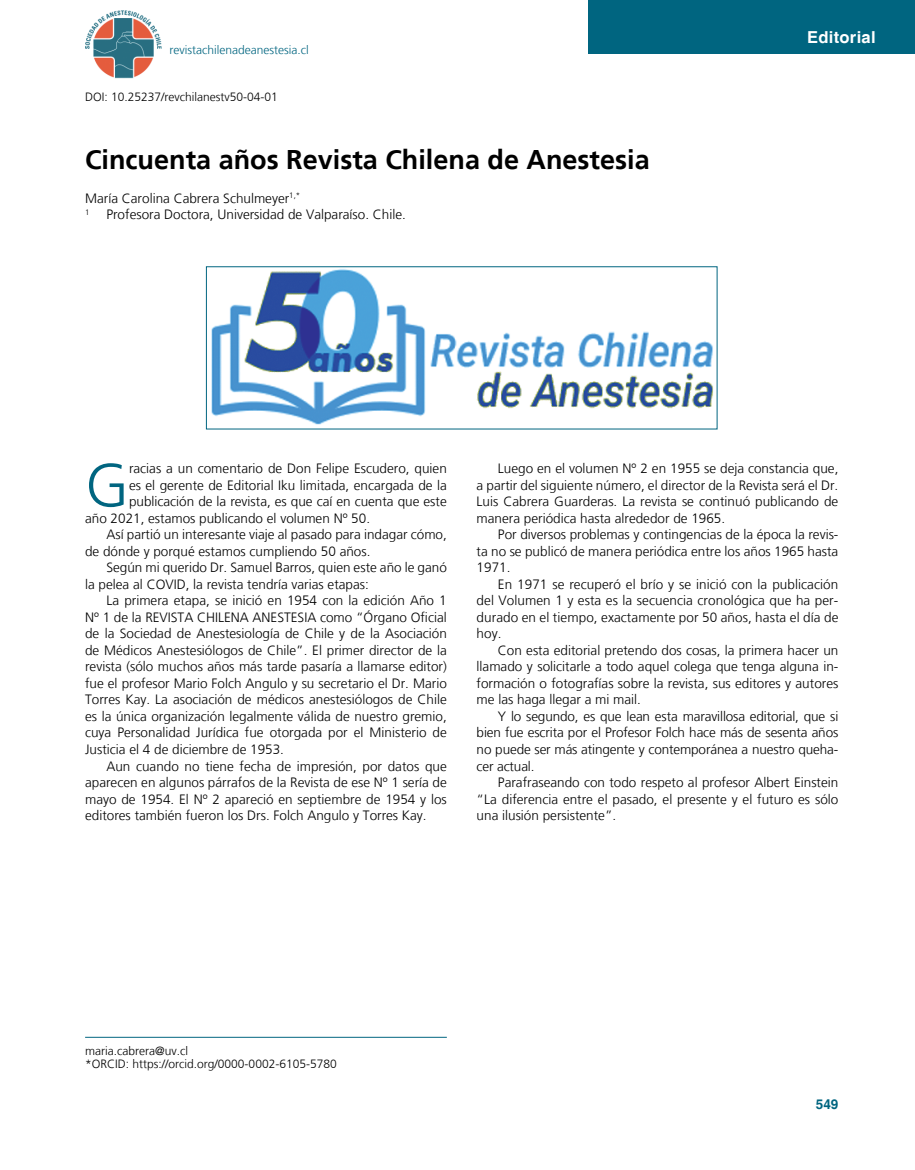
<style>
.page{position:relative;width:915px;height:1170px;background:#fff}
.page>*{position:absolute;margin:0;border:0;box-sizing:border-box;transform-origin:0 0}
.t1{font:300 60.75px "Frutiger LT";color:#006580}
.t2{font:700 27px "Frutiger LT";color:#000}
.t3{font:700 16.5px "Helvetica";letter-spacing:.02em;color:#fff}
.t4{font:300 13.5px/16.5px "Frutiger LT";color:#000;text-align:justify}
.t5{font:700 13.5px "Helvetica";color:#006580}
.t6{font:300 12px/13.5px "Frutiger LT";color:#000}
.t7{font:300 12px "Frutiger LT";color:#006580}
.t8{font:300 7.8px "Frutiger LT";color:#000}
</style>
<div class="page">
<div style="left:588px;top:0;width:326px;height:54px;background:#006580"></div>
<img style="left:85px;top:10px;width:77px;height:69px">
<hr style="left:85px;top:1036px;width:361px;height:1px;background:#006580">
<img style="left:211px;top:269px;width:502px;height:156px">
<p class="t7" style="left:169px;top:43px;width:141px">revistachilenadeanestesia.cl</p>
<p class="t6" style="left:85px;top:91px;width:194px">DOI: 10.25237/revchilanestv50-04-01</p>
<h2 class="t2" style="left:85px;top:144px;width:566px">Cincuenta años Revista Chilena de Anestesia</h2>
<p class="t4" style="left:85px;top:190px;width:216px">María Carolina Cabrera Schulmeyer<sup>1,*</sup></p>
<p class="t8" style="left:85px;top:207px;width:6px">1</p>
<p class="t4" style="left:106px;top:206px;width:301px">Profesora Doctora, Universidad de Valparaíso. Chile.</p>
<p class="t3" style="left:806px;top:27px;width:70px">Editorial</p>
<h1 class="t1" style="left:85px;top:451px;width:45px">G</h1>
<p class="t4" style="left:129px;top:460px;width:319px">racias a un comentario de Don Felipe Escudero, quien</p>
<p class="t4" style="left:129px;top:477px;width:319px">es el gerente de Editorial Iku limitada, encargada de la</p>
<p class="t4" style="left:129px;top:493px;width:319px">publicación de la revista, es que caí en cuenta que este</p>
<p class="t4" style="left:85px;top:510px;width:286px">año 2021, estamos publicando el volumen Nº 50.</p>
<p class="t4" style="left:106px;top:526px;width:342px">Así partió un interesante viaje al pasado para indagar cómo,</p>
<p class="t4" style="left:85px;top:543px;width:287px">de dónde y porqué estamos cumpliendo 50 años.</p>
<p class="t4" style="left:106px;top:559px;width:342px">Según mi querido Dr. Samuel Barros, quien este año le ganó</p>
<p class="t4" style="left:85px;top:576px;width:285px">la pelea al COVID, la revista tendría varias etapas:</p>
<p class="t4" style="left:106px;top:592px;width:342px">La primera etapa, se inició en 1954 con la edición Año 1</p>
<p class="t4" style="left:85px;top:609px;width:363px">Nº 1 de la REVISTA CHILENA ANESTESIA como “Órgano Oficial</p>
<p class="t4" style="left:85px;top:625px;width:363px">de la Sociedad de Anestesiología de Chile y de la Asociación</p>
<p class="t4" style="left:85px;top:642px;width:363px">de Médicos Anestesiólogos de Chile”. El primer director de la</p>
<p class="t4" style="left:85px;top:658px;width:363px">revista (sólo muchos años más tarde pasaría a llamarse editor)</p>
<p class="t4" style="left:85px;top:675px;width:363px">fue el profesor Mario Folch Angulo y su secretario el Dr. Mario</p>
<p class="t4" style="left:85px;top:691px;width:363px">Torres Kay. La asociación de médicos anestesiólogos de Chile</p>
<p class="t4" style="left:85px;top:708px;width:363px">es la única organización legalmente válida de nuestro gremio,</p>
<p class="t4" style="left:85px;top:724px;width:363px">cuya Personalidad Jurídica fue otorgada por el Ministerio de</p>
<p class="t4" style="left:85px;top:741px;width:200px">Justicia el 4 de diciembre de 1953.</p>
<p class="t4" style="left:106px;top:757px;width:342px">Aun cuando no tiene fecha de impresión, por datos que</p>
<p class="t4" style="left:85px;top:774px;width:363px">aparecen en algunos párrafos de la Revista de ese Nº 1 sería de</p>
<p class="t4" style="left:85px;top:790px;width:363px">mayo de 1954. El Nº 2 apareció en septiembre de 1954 y los</p>
<p class="t4" style="left:85px;top:807px;width:343px">editores también fueron los Drs. Folch Angulo y Torres Kay.</p>
<p class="t4" style="left:476px;top:460px;width:363px;text-indent:21px">Luego en el volumen Nº 2 en 1955 se deja constancia que, a partir del siguiente número, el director de la Revista será el Dr.<br>Luis Cabrera Guarderas. La revista se continuó publicando de manera periódica hasta alrededor de 1965.</p>
<p class="t4" style="left:476px;top:526px;width:363px;text-indent:21px">Por diversos problemas y contingencias de la época la revis&shy;ta no se publicó de manera periódica entre los años 1965 hasta 1971.</p>
<p class="t4" style="left:476px;top:576px;width:363px;text-indent:21px">En 1971 se recuperó el brío y se inició con la publicación del Volumen 1 y esta es la secuencia cronológica que ha per&shy;durado en el tiempo, exactamente por 50 años, hasta el día de hoy.</p>
<p class="t4" style="left:476px;top:642px;width:363px;text-indent:21px">Con esta editorial pretendo dos cosas, la primera hacer un llamado y solicitarle a todo aquel colega que tenga alguna in&shy;formación o fotografías sobre la revista, sus editores y autores me las haga llegar a mi mail.</p>
<p class="t4" style="left:476px;top:708px;width:363px;text-indent:21px">Y lo segundo, es que lean esta maravillosa editorial, que si bien fue escrita por el Profesor Folch hace más de sesenta años no puede ser más atingente y contemporánea a nuestro queha&shy;cer actual.</p>
<p class="t4" style="left:476px;top:774px;width:363px;text-indent:21px">Parafraseando con todo respeto al profesor Albert Einstein “La diferencia entre el pasado, el presente y el futuro es sólo una ilusión persistente”.</p>
<p class="t6" style="left:85px;top:1043px;width:253px">maria.cabrera@uv.cl<br>*ORCID: https://orcid.org/0000-0002-6105-5780</p>
<p class="t5" style="left:815px;top:1095px;width:24px">549</p>
</div>
